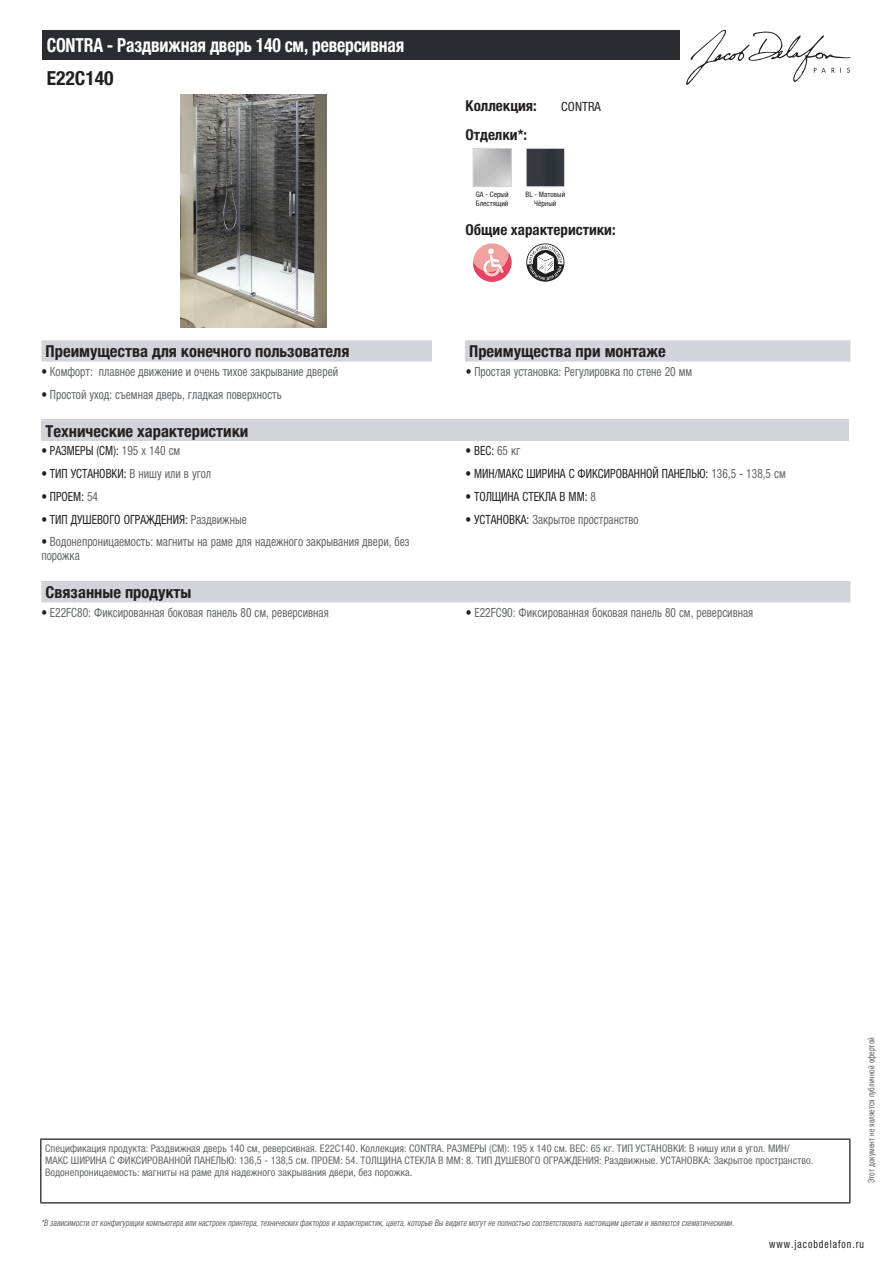
<style>
.page{position:relative;width:893px;height:1263px;background:#fff}
.page>*{position:absolute;margin:0;border:0;box-sizing:border-box;transform-origin:0 0}
.t1{font:700 condensed 19.5px "Helvetica Neue LTCYR";letter-spacing:-.01em;color:#fff;scale:.9 1}
.t2{font:700 condensed 19.5px "Helvetica Neue LTCYR";color:#231f20}
.t3{font:700 condensed 16.5px "Helvetica Neue LTCYR";color:#231f20}
.t4{font:700 condensed 15px "Helvetica Neue LTCYR";color:#231f20}
.t5{font:condensed 12.75px/13.5px "Helvetica Neue LTCYR";color:#626568;scale:.9 1}
.t6{font:condensed 12.75px "Helvetica Neue LTCYR";color:#231f20;scale:.9 1}
.t7{font:condensed 12.75px "Helvetica Neue LTCYR";color:#231f20}
.t8{font:condensed 11.25px "Helvetica Neue LTCYR";letter-spacing:.1em;color:#231f20;scale:.87 1}
.t9{font:condensed 10.5px/12px "Helvetica Neue LTCYR";color:#626568}
.t10{font:italic condensed 9px "Helvetica Neue LTCYR";color:#626568;scale:.87 1}
.t11{font:condensed 9px "Helvetica Neue LTCYR";color:#626568;scale:.87 1}
.t12{font:condensed 7.5px/9px "Helvetica Neue LTCYR";color:#231f20}
.s1{color:#231f20}
.s2{color:#626568}
</style>
<div class="page">
<svg style="left:686px;top:30px;width:164px;height:55px"></svg>
<img style="left:180px;top:95px;width:147px;height:232px">
<div style="left:473px;top:148px;width:39px;height:39px;border:1px solid #d3d4da"></div>
<img style="left:528px;top:150px;width:35px;height:35px">
<div style="left:526px;top:148px;width:39px;height:39px;border:1px solid #d3d4da"></div>
<div style="left:473px;top:243px;width:38px;height:39px;background:#f2a1a1;border-radius:50%"></div>
<svg style="left:473px;top:249px;width:38px;height:33px"></svg>
<svg style="left:526px;top:243px;width:38px;height:39px"></svg>
<div style="left:41px;top:340px;width:809px;height:22px;background:#d3d4da"></div>
<div style="left:432px;top:340px;width:33px;height:22px;background:#fff"></div>
<div style="left:41px;top:420px;width:808px;height:21px;background:#d3d4da"></div>
<div style="left:41px;top:581px;width:809px;height:21px;background:#d3d4da"></div>
<div style="left:43px;top:30px;width:637px;height:30px;background:#2a2c32"></div>
<hr style="left:40px;top:1138px;width:810px;height:2px;background:#040503">
<hr style="left:40px;top:1140px;width:1px;height:62px;background:#040503">
<hr style="left:849px;top:1140px;width:1px;height:62px;background:#040503">
<hr style="left:40px;top:1202px;width:810px;height:1px;background:#040503">
<h1 class="t1" style="left:47px;top:34px;width:399px">CONTRA - Раздвижная дверь 140 см, реверсивная</h1>
<h1 class="t2" style="left:47px;top:67px;width:68px">E22C140</h1>
<h3 class="t4" style="left:466px;top:97px;width:73px">Коллекция:</h3>
<p class="t7" style="left:561px;top:99px;width:41px">CONTRA</p>
<h3 class="t4" style="left:466px;top:126px;width:63px">Отделки*:</h3>
<p class="t12" style="left:476px;top:190px;width:34px">GA - Серый<br>Блестящий</p>
<p class="t12" style="left:525px;top:190px;width:41px;text-align:center">BL - Матовый<br>Чёрный</p>
<h3 class="t4" style="left:466px;top:221px;width:152px">Общие характеристики:</h3>
<h2 class="t3" style="left:46px;top:342px;width:305px">Преимущества для конечного пользователя</h2>
<h2 class="t3" style="left:469px;top:342px;width:198px">Преимущества при монтаже</h2>
<p class="t5" style="left:41px;top:365px;width:331px"><span class="s1">•</span> Комфорт: плавное движение и очень тихое закрывание дверей</p>
<p class="t5" style="left:466px;top:365px;width:253px"><span class="s1">•</span> Простая установка: Регулировка по стене 20 мм</p>
<p class="t5" style="left:41px;top:387px;width:269px"><span class="s1">•</span> Простой уход: съемная дверь, гладкая поверхность</p>
<h2 class="t3" style="left:46px;top:422px;width:204px">Технические характеристики</h2>
<p class="t6" style="left:41px;top:444px;width:156px">• РАЗМЕРЫ (СМ): <span class="s2">195 x 140 см</span></p>
<p class="t6" style="left:466px;top:444px;width:62px">• ВЕС: <span class="s2">65 кг</span></p>
<p class="t6" style="left:41px;top:466px;width:190px">• ТИП УСТАНОВКИ: <span class="s2">В нишу или в угол</span></p>
<p class="t6" style="left:466px;top:466px;width:357px">• МИН/МАКС ШИРИНА С ФИКСИРОВАННОЙ ПАНЕЛЬЮ: <span class="s2">136,5 - 138,5 см</span></p>
<p class="t6" style="left:41px;top:489px;width:65px">• ПРОЕМ: <span class="s2">54</span></p>
<p class="t6" style="left:466px;top:489px;width:146px">• ТОЛЩИНА СТЕКЛА В ММ: <span class="s2">8</span></p>
<p class="t6" style="left:41px;top:512px;width:230px">• ТИП ДУШЕВОГО ОГРАЖДЕНИЯ: <span class="s2">Раздвижные</span></p>
<p class="t5" style="left:466px;top:512px;width:194px"><span class="s1">• УСТАНОВКА:</span> Закрытое пространство</p>
<p class="t5" style="left:41px;top:535px;width:411px"><span class="s1">•</span> Водонепроницаемость: магниты на раме для надежного закрывания двери, без порожка</p>
<h2 class="t3" style="left:46px;top:583px;width:147px">Связанные продукты</h2>
<p class="t5" style="left:41px;top:605px;width:321px"><span class="s1">•</span> E22FC80: Фиксированная боковая панель 80 см, реверсивная</p>
<p class="t5" style="left:466px;top:605px;width:321px"><span class="s1">•</span> E22FC90: Фиксированная боковая панель 80 см, реверсивная</p>
<p class="t9" style="left:45px;top:1142px;width:770px">Спецификация продукта: Раздвижная дверь 140 см, реверсивная. E22C140. Коллекция: CONTRA. РАЗМЕРЫ (СМ): 195 x 140 см. ВЕС: 65 кг. ТИП УСТАНОВКИ: В нишу или в угол. МИН/<br>МАКС ШИРИНА С ФИКСИРОВАННОЙ ПАНЕЛЬЮ: 136,5 - 138,5 см. ПРОЕМ: 54. ТОЛЩИНА СТЕКЛА В ММ: 8. ТИП ДУШЕВОГО ОГРАЖДЕНИЯ: Раздвижные. УСТАНОВКА: Закрытое пространство.<br>Водонепроницаемость: магниты на раме для надежного закрывания двери, без порожка.</p>
<p class="t10" style="left:41px;top:1218px;width:800px">*В зависимости отконфигурации компьютера или настроек принтера,техническихфакторов и характеристик,цвета,которые Вы видите могутне полностью соответствоватьнастоящим цветам и являются схематическими.</p>
<p class="t11" style="left:866px;top:1183px;width:169px;rotate:-90deg">Этот документ не является публичной офертой</p>
<p class="t8" style="left:769px;top:1237px;width:110px">www.jacobdelafon.ru</p>
</div>
